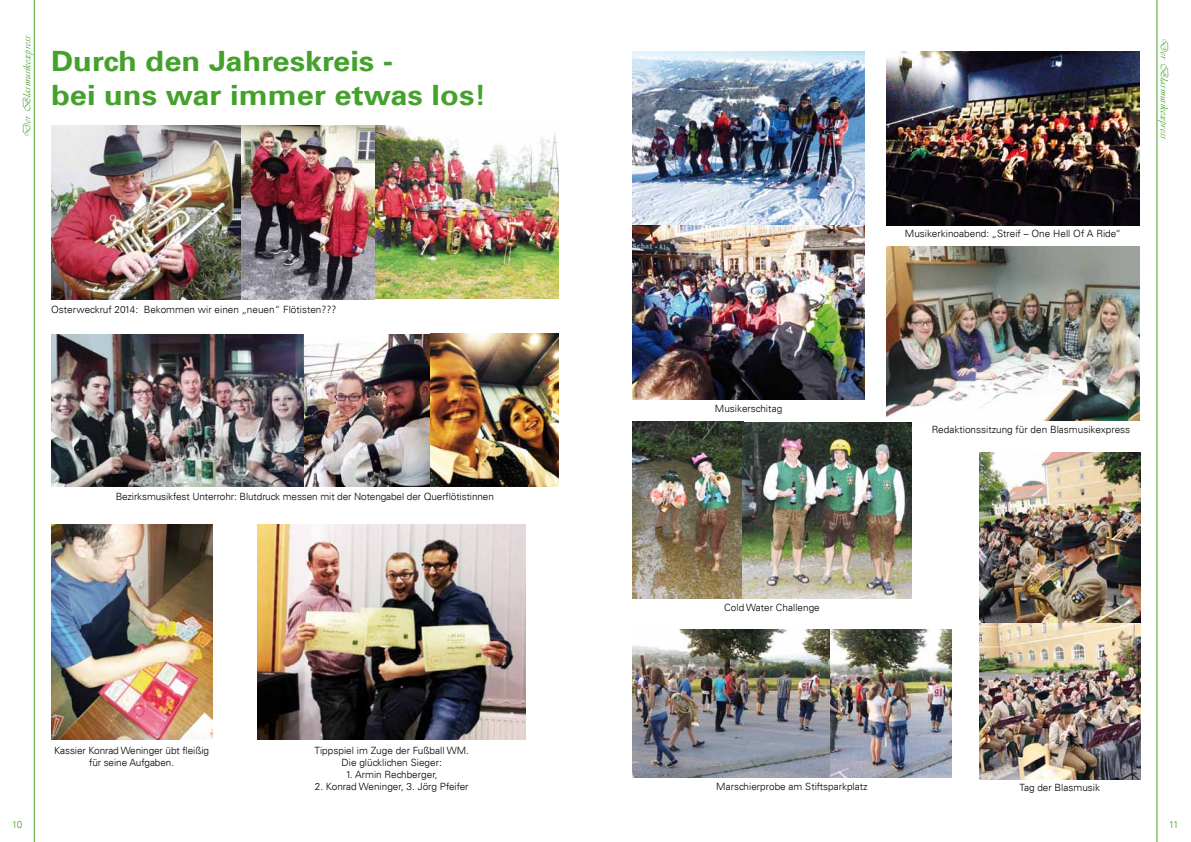
<style>
.page{position:relative;width:1191px;height:842px;background:#fff}
.page>*{position:absolute;margin:0;border:0;box-sizing:border-box;transform-origin:0 0}
.t1{font:700 28px/33.6px "Univers LT";color:#44a12b;scale:1.1 1}
.t2{font:11px "Vivaldi";color:#44a12b;scale:1.07 1}
.t3{font:300 10px/12px "Univers LT";color:#000;text-align:center}
.t4{font:300 10px "Univers LT";color:#44a12b}
</style>
<div class="page">
<svg style="left:33px;top:0;width:2px;height:842px;background:#a0cf94"></svg>
<hr style="left:1156px;top:0;width:2px;height:842px;background:#a1cf94">
<img style="left:51px;top:334px;width:507px;height:153px">
<img style="left:51px;top:125px;width:323px;height:175px">
<img style="left:362px;top:126px;width:196px;height:173px">
<img style="left:632px;top:51px;width:233px;height:349px">
<img style="left:257px;top:524px;width:269px;height:216px">
<img style="left:51px;top:524px;width:162px;height:216px">
<img style="left:632px;top:630px;width:319px;height:147px">
<img style="left:632px;top:422px;width:279px;height:177px">
<img style="left:886px;top:247px;width:254px;height:174px">
<img style="left:886px;top:51px;width:253px;height:174px">
<img style="left:979px;top:453px;width:161px;height:326px">
<p class="t2" style="left:21px;top:137px;width:97px;rotate:-90deg">Der Blasmusikexpress</p>
<h1 class="t1" style="left:51px;top:45px;width:397px">Durch den Jahreskreis -<br>bei uns war immer etwas los!</h1>
<p class="t3" style="left:51px;top:304px;width:287px">Osterweckruf 2014: Bekommen wir einen „neuen“ Flötisten???</p>
<p class="t3" style="left:116px;top:490px;width:380px">Bezirksmusikfest Unterrohr: Blutdruck messen mit der Notengabel der Querflötistinnen</p>
<p class="t3" style="left:54px;top:745px;width:156px">Kassier Konrad Weninger übt fleißig für seine Aufgaben.</p>
<p class="t3" style="left:314px;top:745px;width:156px">Tippspiel im Zuge der Fußball WM.<br>Die glücklichen Sieger:</p>
<p class="t3" style="left:346px;top:769px;width:93px">1. Armin Rechberger,</p>
<p class="t3" style="left:315px;top:781px;width:155px">2. Konrad Weninger, 3. Jörg Pfeifer</p>
<p class="t3" style="left:715px;top:402px;width:69px">Musikerschitag</p>
<p class="t3" style="left:724px;top:601px;width:97px">Cold Water Challenge</p>
<p class="t3" style="left:905px;top:227px;width:218px">Musikerkinoabend: „Streif – One Hell Of A Ride“</p>
<p class="t2" style="left:1170px;top:38px;width:97px;rotate:90deg">Der Blasmusikexpress</p>
<p class="t3" style="left:931px;top:424px;width:200px">Redaktionssitzung für den Blasmusikexpress</p>
<p class="t3" style="left:716px;top:781px;width:153px">Marschierprobe am Stiftsparkplatz</p>
<p class="t3" style="left:1019px;top:781px;width:82px">Tag der Blasmusik</p>
<p class="t4" style="left:12px;top:818px;width:12px">10</p>
<p class="t4" style="left:1168px;top:818px;width:11px">11</p>
</div>
